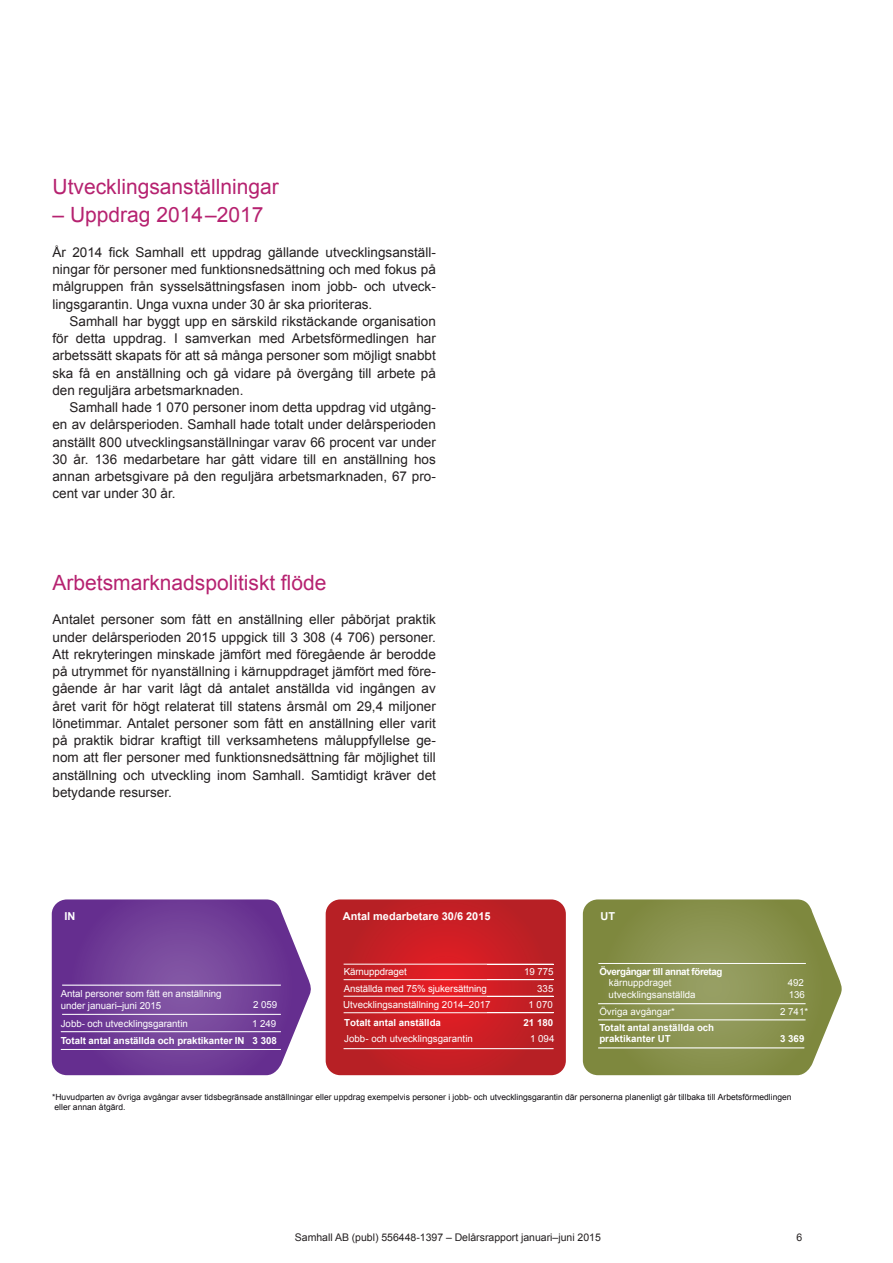
<style>
.page{position:relative;width:893px;height:1263px;background:#fff}
.page>*{position:absolute;margin:0;border:0;box-sizing:border-box;transform-origin:0 0}
.t1{font:21px "Arial";color:#b62270}
.t2{font:13.5px/17.2px "Arial";color:#231f20;text-align:justify}
.t3{font:700 10.95px "Arial";color:#fff}
.t4{font:10.5px "Arial";color:#231f20}
.t5{font:9.75px/11.7px "Arial";letter-spacing:-.005em;color:#fff}
.t6{font:700 9.75px/10.9px "Arial";letter-spacing:-.005em;color:#fff}
.t7{font:700 9.75px "Arial";letter-spacing:-.035em;color:#fff}
.t8{font:8.55px/10.2px "Arial";color:#0e0b10}
</style>
<div class="page">
<svg style="left:52px;top:899px;width:259px;height:176px;background:#7a4b9e"></svg>
<hr style="left:62px;top:1014px;width:219px;height:1px;background:#fff">
<hr style="left:61px;top:1031px;width:220px;height:1px;background:#fff">
<hr style="left:61px;top:1049px;width:220px;height:1px;background:#fff">
<svg style="left:583px;top:899px;width:259px;height:176px;background:#909959"></svg>
<hr style="left:598px;top:1003px;width:207px;height:1px;background:#fff">
<hr style="left:598px;top:1020px;width:207px;height:1px;background:#fff">
<hr style="left:598px;top:1048px;width:206px;height:1px;background:#fff">
<svg style="left:326px;top:899px;width:240px;height:176px;background:#c52227"></svg>
<hr style="left:344px;top:964px;width:209px;height:1px;background:#fff">
<hr style="left:344px;top:996px;width:209px;height:1px;background:#fff">
<hr style="left:344px;top:1012px;width:209px;height:1px;background:#fff">
<hr style="left:344px;top:1048px;width:209px;height:1px;background:#fff">
<hr style="left:598px;top:963px;width:208px;height:1px;background:#fff">
<hr style="left:62px;top:985px;width:219px;height:1px;background:#fff">
<hr style="left:344px;top:979px;width:209px;height:1px;background:#fff">
<h1 class="t1" style="left:53px;top:173px;width:228px">Utvecklingsanställningar</h1>
<h1 class="t1" style="left:53px;top:201px;width:213px">– Uppdrag 2014–2017</h1>
<p class="t2" style="left:52px;top:244px;width:385px">År 2014 fick Samhall ett uppdrag gällande utvecklingsanställ&shy;ningar för personer med funktionsnedsättning och med fokus på målgruppen från sysselsättningsfasen inom jobb- och utveck&shy;lingsgarantin. Unga vuxna under 30 år ska prioriteras.</p>
<p class="t2" style="left:52px;top:313px;width:385px;text-indent:17px">Samhall har byggt upp en särskild rikstäckande organisation för detta uppdrag. I samverkan med Arbetsförmedlingen har arbetssätt skapats för att så många personer som möjligt snabbt ska få en anställning och gå vidare på övergång till arbete på den reguljära arbetsmarknaden.</p>
<p class="t2" style="left:52px;top:399px;width:385px;text-indent:17px">Samhall hade 1 070 personer inom detta uppdrag vid utgång&shy;en av delårsperioden. Samhall hade totalt under delårsperioden anställt 800 utvecklingsanställningar varav 66 procent var under 30 år. 136 medarbetare har gått vidare till en anställning hos annan arbetsgivare på den reguljära arbetsmarknaden, 67 pro&shy;cent var under 30 år.</p>
<h1 class="t1" style="left:53px;top:569px;width:275px">Arbetsmarknadspolitiskt flöde</h1>
<p class="t2" style="left:53px;top:611px;width:385px">Antalet personer som fått en anställning eller påbörjat praktik under delårsperioden 2015 uppgick till 3 308 (4 706) personer.<br>Att rekryteringen minskade jämfört med föregående år berodde på utrymmet för nyanställning i kärnuppdraget jämfört med före&shy;gående år har varit lågt då antalet anställda vid ingången av året varit för högt relaterat till statens årsmål om 29,4 miljoner lönetimmar. Antalet personer som fått en anställning eller varit på praktik bidrar kraftigt till verksamhetens måluppfyllelse ge&shy;nom att fler personer med funktionsnedsättning får möjlighet till anställning och utveckling inom Samhall. Samtidigt kräver det betydande resurser.</p>
<p class="t3" style="left:64px;top:909px;width:12px">IN</p>
<p class="t5" style="left:61px;top:988px;width:162px">Antal personer som fått en anställning under januari–juni 2015</p>
<p class="t5" style="left:253px;top:999px;width:26px">2 059</p>
<p class="t5" style="left:61px;top:1017px;width:129px">Jobb- och utvecklingsgarantin</p>
<p class="t5" style="left:252px;top:1017px;width:26px">1 249</p>
<p class="t6" style="left:61px;top:1036px;width:218px">Totalt antal anställda och praktikanter IN 3 308</p>
<p class="t3" style="left:343px;top:909px;width:149px">Antal medarbetare 30/6 2015</p>
<p class="t3" style="left:600px;top:909px;width:16px">UT</p>
<p class="t5" style="left:344px;top:966px;width:65px">Kärnuppdraget</p>
<p class="t5" style="left:524px;top:966px;width:31px">19 775</p>
<p class="t5" style="left:344px;top:982px;width:145px">Anställda med 75% sjukersättning</p>
<p class="t5" style="left:537px;top:982px;width:18px">335</p>
<p class="t5" style="left:343px;top:998px;width:149px">Utvecklingsanställning 2014–2017</p>
<p class="t5" style="left:528px;top:998px;width:26px">1 070</p>
<p class="t5" style="left:344px;top:1033px;width:130px">Jobb- och utvecklingsgarantin</p>
<p class="t5" style="left:530px;top:1033px;width:26px">1 094</p>
<p class="t6" style="left:344px;top:1017px;width:98px">Totalt antal anställda</p>
<p class="t6" style="left:523px;top:1017px;width:31px">21 180</p>
<p class="t7" style="left:599px;top:965px;width:125px">Övergångar till annat företag</p>
<p class="t5" style="left:599px;top:1005px;width:77px">Övriga avgångar*</p>
<p class="t5" style="left:780px;top:1005px;width:30px">2 741*</p>
<p class="t5" style="left:609px;top:977px;width:64px">kärnuppdraget</p>
<p class="t5" style="left:788px;top:977px;width:18px">492</p>
<p class="t5" style="left:609px;top:989px;width:88px">utvecklingsanställda</p>
<p class="t5" style="left:789px;top:989px;width:18px">136</p>
<p class="t6" style="left:599px;top:1022px;width:116px">Totalt antal anställda och praktikanter UT</p>
<p class="t6" style="left:780px;top:1034px;width:26px">3 369</p>
<p class="t8" style="left:52px;top:1092px;width:741px">*Huvudparten av övriga avgångar avser tidsbegränsade anställningar eller uppdrag exempelvis personer i jobb- och utvecklingsgarantin där personerna planenligt går tillbaka till Arbetsförmedlingen eller annan åtgärd.</p>
<p class="t4" style="left:295px;top:1230px;width:308px">Samhall AB (publ) 556448-1397 – Delårsrapport januari–juni 2015</p>
<p class="t4" style="left:797px;top:1230px;width:7px">6</p>
</div>
